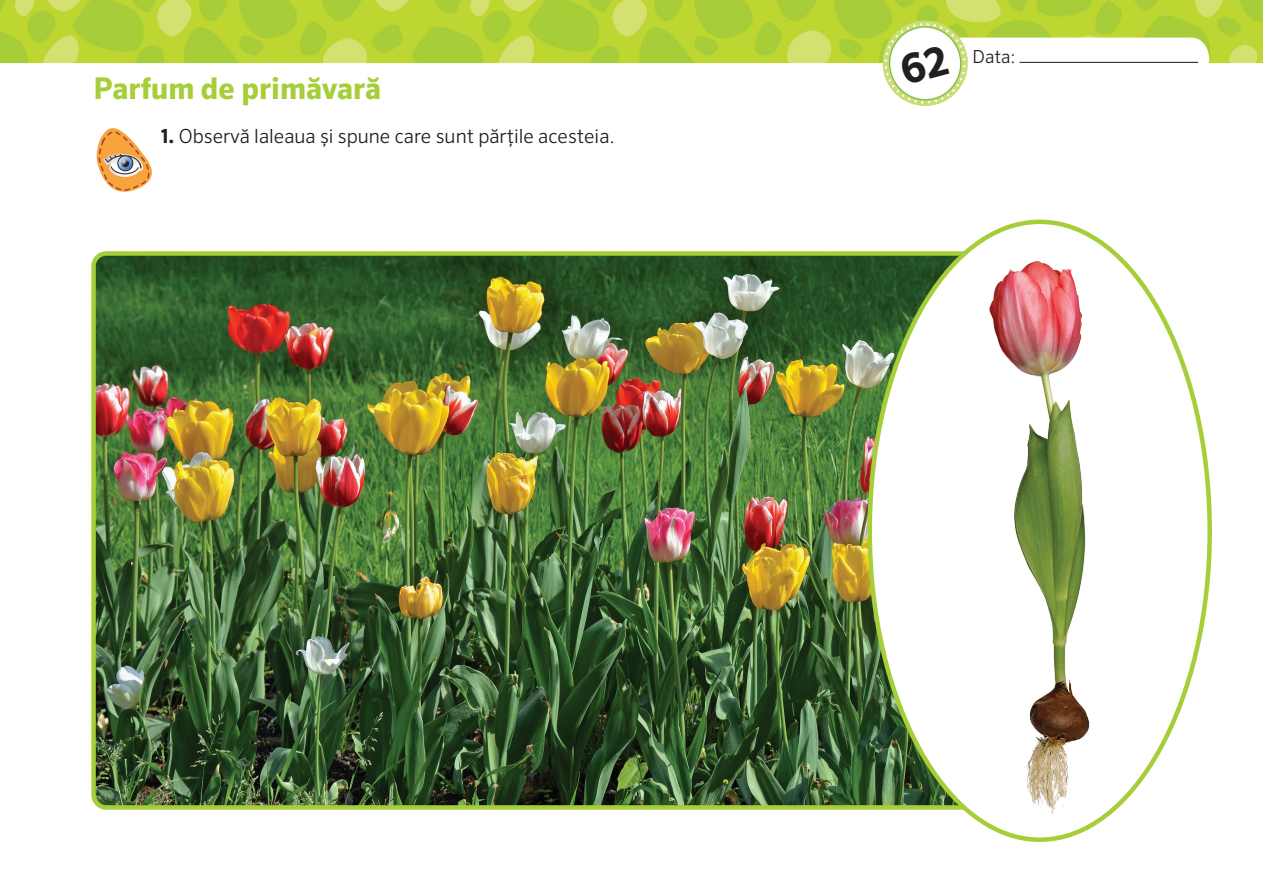
<style>
.page{position:relative;width:1263px;height:893px;background:#fff}
.page>*{position:absolute;margin:0;border:0;box-sizing:border-box;transform-origin:0 0}
.subtitlu{font:700 30px "Sero Pro";color:#a6ce39}
.zadania{font:300 19.5px "Sero Pro";color:#231f20}
.t1{font:300 18px "Sero Pro";color:#231f20}
.s1{font-weight:700}
</style>
<div class="page">
<img style="left:0;top:0;width:1263px;height:106px">
<hr style="left:1019px;top:62px;width:179px;height:1px;background:#231f20">
<svg style="left:96px;top:128px;width:56px;height:64px"></svg>
<img style="left:96px;top:256px;width:798px;height:549px">
<svg style="left:870px;top:222px;width:340px;height:618px"></svg>
<img style="left:894px;top:222px;width:308px;height:618px">
<svg style="left:899px;top:45px;width:50px;height:40px"></svg>
<p class="subtitlu" style="left:94px;top:70px;width:289px">Parfum de primăvară</p>
<p class="zadania" style="left:161px;top:124px;width:456px"><span class="s1">1.</span> Observă laleaua și spune care sunt părțile acesteia.</p>
<p class="t1" style="left:972px;top:46px;width:45px">Data:</p>
</div>
